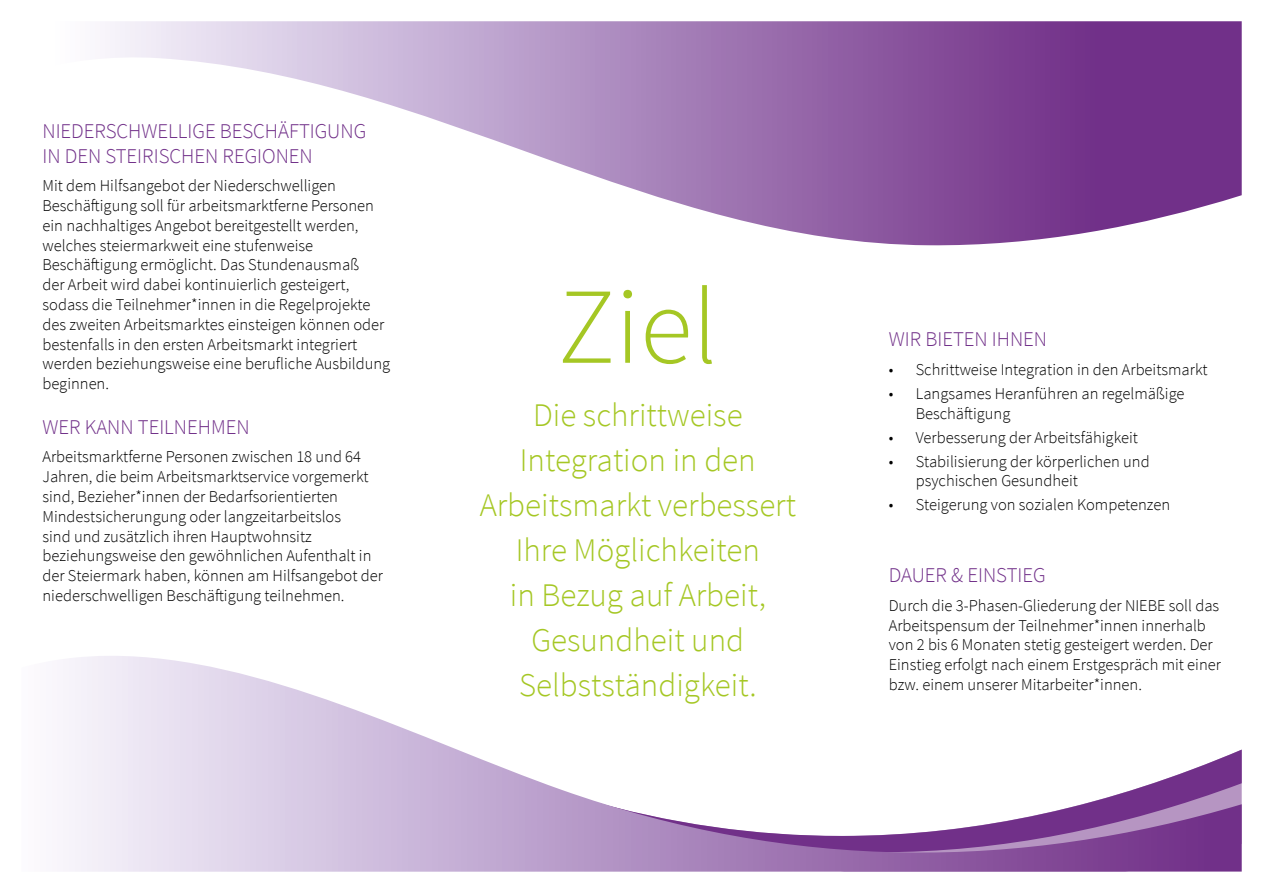
<style>
.page{position:relative;width:1263px;height:893px;background:#fff}
.page>*{position:absolute;margin:0;border:0;box-sizing:border-box;transform-origin:0 0}
.t1{font:300 108px "Source Sans Pro";color:#a5c724}
.t2{font:300 33px/45px "Source Sans Pro";color:#a5c724;text-align:center}
.t3{font:300 21px/25.2px "Source Sans Pro";color:#713089}
.t4{font:300 16.5px/19.8px "Source Sans Pro";color:#000}
</style>
<div class="page">
<svg style="left:105px;top:21px;width:1137px;height:225px"></svg>
<svg style="left:63px;top:656px;width:1179px;height:216px"></svg>
<p class="t3" style="left:43px;top:118px;width:325px">NIEDERSCHWELLIGE BESCHÄFTIGUNG<br>IN DEN STEIRISCHEN REGIONEN</p>
<p class="t4" style="left:43px;top:176px;width:349px">Mit dem Hilfsangebot der Niederschwelligen Beschäftigung soll für arbeitsmarktferne Personen ein nachhaltiges Angebot bereitgestellt werden, welches steiermarkweit eine stufenweise Beschäftigung ermöglicht. Das Stundenausmaß<br>der Arbeit wird dabei kontinuierlich gesteigert, sodass die Teilnehmer*innen in die Regelprojekte des zweiten Arbeitsmarktes einsteigen können oder bestenfalls in den ersten Arbeitsmarkt integriert werden beziehungsweise eine berufliche Ausbildung beginnen.</p>
<p class="t3" style="left:43px;top:415px;width:209px">WER KANN TEILNEHMEN</p>
<p class="t4" style="left:43px;top:447px;width:342px">Arbeitsmarktferne Personen zwischen 18 und 64<br>Jahren, die beim Arbeitsmarktservice vorgemerkt sind, Bezieher*innen der Bedarfsorientierten Mindestsicherungung oder langzeitarbeitslos<br>sind und zusätzlich ihren Hauptwohnsitz beziehungsweise den gewöhnlichen Aufenthalt in der Steiermark haben, können am Hilfsangebot der niederschwelligen Beschäftigung teilnehmen.</p>
<p class="t1" style="left:558px;top:261px;width:161px">Ziel</p>
<p class="t2" style="left:480px;top:393px;width:318px">Die schrittweise<br>Integration in den<br>Arbeitsmarkt verbessert<br>Ihre Möglichkeiten<br>in Bezug auf Arbeit,<br>Gesundheit und<br>Selbstständigkeit.</p>
<p class="t3" style="left:889px;top:327px;width:160px">WIR BIETEN IHNEN</p>
<p class="t4" style="left:889px;top:359px;width:320px">• Schrittweise Integration in den Arbeitsmarkt</p>
<p class="t4" style="left:916px;top:383px;width:270px;text-indent:-27px">• Langsames Heranführen an regelmäßige<br>Beschäftigung</p>
<p class="t4" style="left:889px;top:427px;width:251px">• Verbesserung der Arbeitsfähigkeit</p>
<p class="t4" style="left:916px;top:451px;width:235px;text-indent:-27px">• Stabilisierung der körperlichen und psychischen Gesundheit</p>
<p class="t4" style="left:889px;top:495px;width:283px">• Steigerung von sozialen Kompetenzen</p>
<p class="t3" style="left:889px;top:563px;width:158px">DAUER &amp; EINSTIEG</p>
<p class="t4" style="left:889px;top:595px;width:334px">Durch die 3-Phasen-Gliederung der NIEBE soll das Arbeitspensum der Teilnehmer*innen innerhalb von 2 bis 6 Monaten stetig gesteigert werden. Der Einstieg erfolgt nach einem Erstgespräch mit einer bzw. einem unserer Mitarbeiter*innen.</p>
</div>
